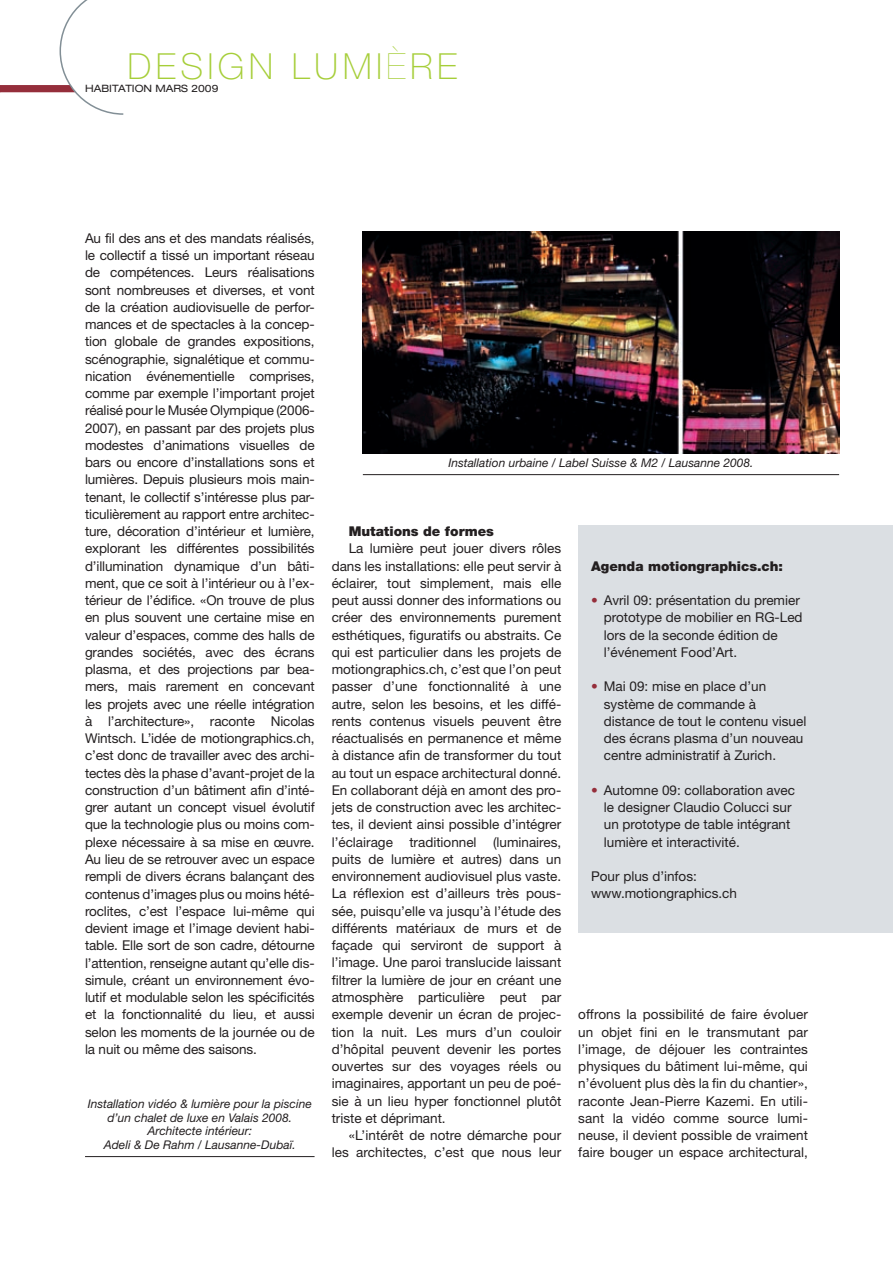
<style>
.page{position:relative;width:893px;height:1263px;background:#fff}
.page>*{position:absolute;margin:0;border:0;box-sizing:border-box;transform-origin:0 0}
.t1{font:100 36px "Helvetica Neue";letter-spacing:.12em;color:#a6ce39}
.t2{font:13.5px/17.2px "Helvetica Neue";color:#231f20}
.t3{font:900 13.5px "Helvetica Neue";color:#231f20}
.t4{font:italic 12px/13.5px "Helvetica Neue";color:#231f20;text-align:center}
.t5{font:expanded 10.2px "Helvetica Neue";color:#231f20}
.s1{font-weight:200}
.s2{color:#952e3b}
</style>
<div class="page">
<svg style="left:0;top:0;width:124px;height:115px"></svg>
<hr style="left:85px;top:1156px;width:230px;height:1px;background:#231f20">
<div style="left:578px;top:526px;width:315px;height:407px;background:#dbdfe3"></div>
<hr style="left:363px;top:474px;width:476px;height:1px;background:#231f20">
<img style="left:363px;top:232px;width:477px;height:221px">
<h1 class="t1" style="left:128px;top:46px;width:331px">DESIGN LUMI<span class="s1">È</span>RE</h1>
<p class="t5" style="left:85px;top:82px;width:135px">HABITATION MARS 2009</p>
<p class="t2" style="left:85px;top:229px;width:231px;text-align:justify">Au fil des ans et des mandats réalisés, le collectif a tissé un important réseau de compétences. Leurs réalisations sont nombreuses et diverses, et vont de la création audiovisuelle de perfor&shy;mances et de spectacles à la concep&shy;tion globale de grandes expositions, scénographie, signalétique et commu&shy;nication événementielle comprises, comme par exemple l’important projet réalisé pour le Musée Olympique (2006- 2007), en passant par des projets plus modestes d’animations visuelles de bars ou encore d’installations sons et lumières. Depuis plusieurs mois main&shy;tenant, le collectif s’intéresse plus par&shy;ticulièrement au rapport entre architec&shy;ture, décoration d’intérieur et lumière, explorant les différentes possibilités d’illumination dynamique d’un bâti&shy;ment, que ce soit à l’intérieur ou à l’ex&shy;térieur de l’édifice. «On trouve de plus en plus souvent une certaine mise en valeur d’espaces, comme des halls de grandes sociétés, avec des écrans plasma, et des projections par bea&shy;mers, mais rarement en concevant les projets avec une réelle intégration à l’architecture», raconte Nicolas Wintsch. L’idée de motiongraphics.ch, c’est donc de travailler avec des archi&shy;tectes dès la phase d’avant-projet de la construction d’un bâtiment afin d’inté&shy;grer autant un concept visuel évolutif que la technologie plus ou moins com&shy;plexe nécessaire à sa mise en œuvre.<br>Au lieu de se retrouver avec un espace rempli de divers écrans balançant des contenus d’images plus ou moins hété&shy;roclites, c’est l’espace lui-même qui devient image et l’image devient habi&shy;table. Elle sort de son cadre, détourne l’attention, renseigne autant qu’elle dis&shy;simule, créant un environnement évo&shy;lutif et modulable selon les spécificités et la fonctionnalité du lieu, et aussi selon les moments de la journée ou de la nuit ou même des saisons.</p>
<p class="t4" style="left:88px;top:1097px;width:226px">Installation vidéo &amp; lumière pour la piscine d’un chalet de luxe en Valais 2008.<br>Architecte intérieur:<br>Adeli &amp; De Rahm / Lausanne-Dubaï.</p>
<p class="t4" style="left:448px;top:455px;width:307px">Installation urbaine / Label Suisse &amp; M2 / Lausanne 2008.</p>
<p class="t3" style="left:349px;top:523px;width:147px">Mutations de formes</p>
<p class="t2" style="left:332px;top:540px;width:231px;text-align:justify;text-indent:17px">La lumière peut jouer divers rôles dans les installations: elle peut servir à éclairer, tout simplement, mais elle peut aussi donner des informations ou créer des environnements purement esthétiques, figuratifs ou abstraits. Ce qui est particulier dans les projets de motiongraphics.ch, c’est que l’on peut passer d’une fonctionnalité à une autre, selon les besoins, et les diffé&shy;rents contenus visuels peuvent être réactualisés en permanence et même à distance afin de transformer du tout au tout un espace architectural donné.<br>En collaborant déjà en amont des pro&shy;jets de construction avec les architec&shy;tes, il devient ainsi possible d’intégrer l’éclairage traditionnel (luminaires, puits de lumière et autres) dans un environnement audiovisuel plus vaste.<br>La réflexion est d’ailleurs très pous&shy;sée, puisqu’elle va jusqu’à l’étude des différents matériaux de murs et de façade qui serviront de support à l’image. Une paroi translucide laissant filtrer la lumière de jour en créant une atmosphère particulière peut par exemple devenir un écran de projec&shy;tion la nuit. Les murs d’un couloir d’hôpital peuvent devenir les portes ouvertes sur des voyages réels ou imaginaires, apportant un peu de poé&shy;sie à un lieu hyper fonctionnel plutôt triste et déprimant.</p>
<p class="t2" style="left:332px;top:1126px;width:231px;text-align:right">«L’intérêt de notre démarche pour les architectes, c’est que nous leur</p>
<p class="t3" style="left:591px;top:558px;width:194px">Agenda motiongraphics.ch:</p>
<p class="t2" style="left:604px;top:591px;width:200px;text-indent:-13px"><span class="s2">•</span> Avril 09: présentation du premier prototype de mobilier en RG-Led lors de la seconde édition de l’événement Food’Art.</p>
<p class="t2" style="left:604px;top:678px;width:204px;text-indent:-13px"><span class="s2">•</span> Mai 09: mise en place d’un système de commande à distance de tout le contenu visuel des écrans plasma d’un nouveau centre administratif à Zurich.</p>
<p class="t2" style="left:604px;top:781px;width:193px;text-indent:-13px"><span class="s2">•</span> Automne 09: collaboration avec le designer Claudio Colucci sur un prototype de table intégrant lumière et interactivité.</p>
<p class="t2" style="left:591px;top:867px;width:147px">Pour plus d’infos: www.motiongraphics.ch</p>
<p class="t2" style="left:578px;top:1006px;width:231px;text-align:justify">offrons la possibilité de faire évoluer un objet fini en le transmutant par l’image, de déjouer les contraintes physiques du bâtiment lui-même, qui n’évoluent plus dès la fin du chantier», raconte Jean-Pierre Kazemi. En utili&shy;sant la vidéo comme source lumi&shy;neuse, il devient possible de vraiment faire bouger un espace architectural,</p>
</div>
